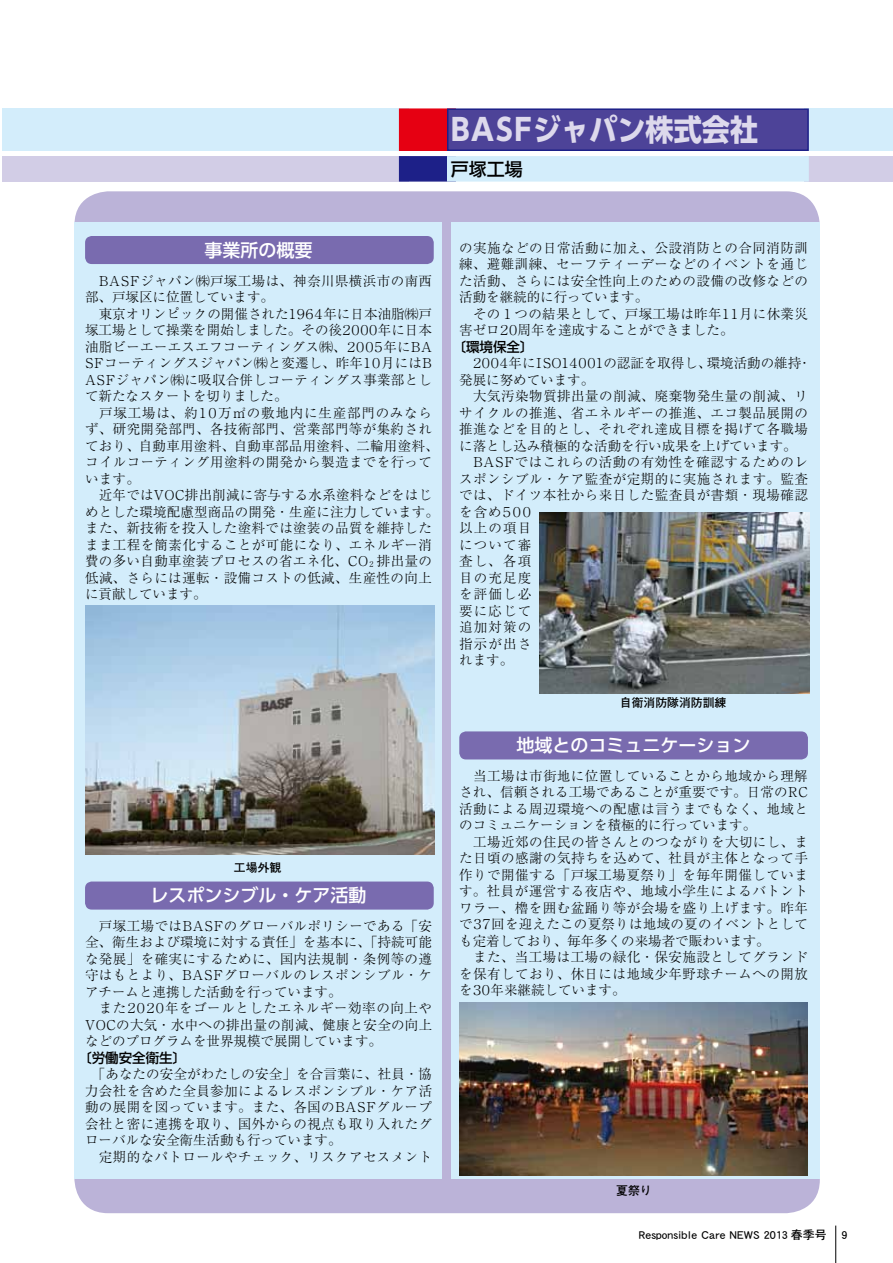
<style>
.page{position:relative;width:893px;height:1263px;background:#fff}
.page>*{position:absolute;margin:0;border:0;box-sizing:border-box;transform-origin:0 0}
.t1{font:700 30px "UD Shin Go Pro";color:#ddd9ec;scale:.94 1}
.t2{font:500 18px "UD Shin Go Pro";color:#fff}
.t3{font:500 18px "UD Shin Go Pro";color:#000}
.t4{font:300 13.5px/16.5px "Ryumin Pro";letter-spacing:.03em;color:#000}
.t5{font:500 13.5px "UD Shin Go Pro";color:#000}
.t6{font:12px "DFHS Gothic Std W5";color:#000}
.t7{font:700 11.85px "Futo Go B101 Pro";color:#000}
.s1{font-size:7.8px}
</style>
<div class="page">
<hr style="left:835px;top:1225px;width:1px;height:38px;background:#000">
<div style="left:74px;top:191px;width:746px;height:1022px;background:#bbb3d8;border-radius:34px"></div>
<div style="left:2px;top:156px;width:406px;height:26px;background:#d2cde6"></div>
<div style="left:2px;top:108px;width:406px;height:43px;background:#d3edfb"></div>
<div style="left:804px;top:156px;width:89px;height:26px;background:#d2cde6"></div>
<div style="left:804px;top:108px;width:89px;height:43px;background:#d3edfb"></div>
<div style="left:451px;top:222px;width:369px;height:957px;background:#d3edfb"></div>
<div style="left:74px;top:222px;width:368px;height:957px;background:#d3edfb"></div>
<div style="left:399px;top:156px;width:57px;height:26px;background:#1d2088;border:2px solid #1d2088"></div>
<div style="left:399px;top:108px;width:57px;height:43px;background:#e60012;border:2px solid #e60012"></div>
<div style="left:447px;top:156px;width:362px;height:26px;background:#d3edfb;border:2px solid #d3edfb"></div>
<div style="left:447px;top:108px;width:362px;height:43px;background:#4d4398;border:2px solid #1d2088"></div>
<div style="left:85px;top:236px;width:349px;height:28px;background:#796baf;border-radius:7px"></div>
<div style="left:459px;top:731px;width:349px;height:28px;background:#796baf;border-radius:7px"></div>
<div style="left:85px;top:881px;width:349px;height:28px;background:#796baf;border-radius:7px"></div>
<img style="left:85px;top:606px;width:350px;height:248px">
<img style="left:540px;top:513px;width:269px;height:180px">
<img style="left:459px;top:1002px;width:349px;height:173px">
<h1 class="t1" style="left:446px;top:105px;width:334px">ＢＡＳＦジャパン株式会社</h1>
<h2 class="t3" style="left:451px;top:154px;width:73px">戸塚工場</h2>
<h2 class="t2" style="left:205px;top:235px;width:109px">事業所の概要</h2>
<p class="t4" style="left:83px;top:271px;width:357px">　ＢＡＳＦジャパン㈱戸塚工場は、神奈川県横浜市の南西部、戸塚区に位置しています。<br>　東京オリンピックの開催された１９６４年に日本油脂㈱戸塚工場として操業を開始しました。その後２０００年に日本油脂ビーエーエスエフコーティングス㈱、２００５年にＢＡ<br>ＳＦコーティングスジャパン㈱と変遷し、昨年１０月にはＢ<br>ＡＳＦジャパン㈱に吸収合併しコーティングス事業部として新たなスタートを切りました。<br>　戸塚工場は、約１０万㎡の敷地内に生産部門のみならず、研究開発部門、各技術部門、営業部門等が集約されており、自動車用塗料、自動車部品用塗料、二輪用塗料、コイルコーティング用塗料の開発から製造までを行っています。<br>　近年ではＶＯＣ排出削減に寄与する水系塗料などをはじめとした環境配慮型商品の開発・生産に注力しています。また、新技術を投入した塗料では塗装の品質を維持したまま工程を簡素化することが可能になり、エネルギー消費の多い自動車塗装プロセスの省エネ化、ＣＯ<span class="s1">2</span> 排出量の低減、さらには運転・設備コストの低減、生産性の向上に貢献しています。</p>
<p class="t7" style="left:234px;top:858px;width:49px">工場外観</p>
<h2 class="t2" style="left:151px;top:880px;width:217px">レスポンシブル・ケア活動</h2>
<p class="t4" style="left:84px;top:916px;width:350px">　戸塚工場ではＢＡＳＦのグローバルポリシーである「安全、衛生および環境に対する責任」を基本に、「持続可能な発展」を確実にするために、国内法規制・条例等の遵守はもとより、ＢＡＳＦグローバルのレスポンシブル・ケアチームと連携した活動を行っています。<br>　また２０２０年をゴールとしたエネルギー効率の向上や<br>ＶＯＣの大気・水中への排出量の削減、健康と安全の向上などのプログラムを世界規模で展開しています。</p>
<p class="t5" style="left:78px;top:1046px;width:109px">〔労働安全衛生〕</p>
<p class="t4" style="left:85px;top:1065px;width:349px">　「あなたの安全がわたしの安全」を合言葉に、社員・協力会社を含めた全員参加によるレスポンシブル・ケア活動の展開を図っています。また、各国のＢＡＳＦグループ会社と密に連携を取り、国外からの視点も取り入れたグローバルな安全衛生活動も行っています。<br>　定期的なパトロールやチェック、リスクアセスメント</p>
<p class="t4" style="left:459px;top:238px;width:350px">の実施などの日常活動に加え、公設消防との合同消防訓練、避難訓練、セーフティーデーなどのイベントを通じた活動、さらには安全性向上のための設備の改修などの活動を継続的に行っています。<br>　その１つの結果として、戸塚工場は昨年１１月に休業災害ゼロ２０周年を達成することができました。</p>
<p class="t5" style="left:452px;top:336px;width:82px">〔環境保全〕</p>
<p class="t4" style="left:459px;top:354px;width:354px">　２００４年にＩＳＯ１４００１の認証を取得し、環境活動の維持・発展に努めています。<br>　大気汚染物質排出量の削減、廃棄物発生量の削減、リサイクルの推進、省エネルギーの推進、エコ製品展開の推進などを目的とし、それぞれ達成目標を掲げて各職場に落とし込み積極的な活動を行い成果を上げています。　ＢＡＳＦではこれらの活動の有効性を確認するためのレスポンシブル・ケア監査が定期的に実施されます。監査では、ドイツ本社から来日した監査員が書類・現場確認を含め５００<br>以上の項目<br>について審<br>査し、各項<br>目の充足度<br>を評価し必<br>要に応じて<br>追加対策の<br>指示が出さ<br>れます。</p>
<p class="t7" style="left:620px;top:693px;width:108px">自衛消防隊消防訓練</p>
<h2 class="t2" style="left:517px;top:730px;width:235px">地域とのコミュニケーション</h2>
<p class="t4" style="left:459px;top:766px;width:352px">　当工場は市街地に位置していることから地域から理解され、信頼される工場であることが重要です。日常のＲＣ活動による周辺環境への配慮は言うまでもなく、地域とのコミュニケーションを積極的に行っています。<br>　工場近郊の住民の皆さんとのつながりを大切にし、また日頃の感謝の気持ちを込めて、社員が主体となって手作りで開催する「戸塚工場夏祭り」を毎年開催しています。社員が運営する夜店や、地域小学生によるバトントワラー、櫓を囲む盆踊り等が会場を盛り上げます。昨年で３７回を迎えたこの夏祭りは地域の夏のイベントとしても定着しており、毎年多くの来場者で賑わいます。<br>　また、当工場は工場の緑化・保安施設としてグランドを保有しており、休日には地域少年野球チームへの開放を３０年来継続しています。</p>
<p class="t7" style="left:616px;top:1181px;width:37px">夏祭り</p>
<p class="t6" style="left:639px;top:1228px;width:210px">Responsible Care NEWS 2013 春季号 9</p>
</div>
